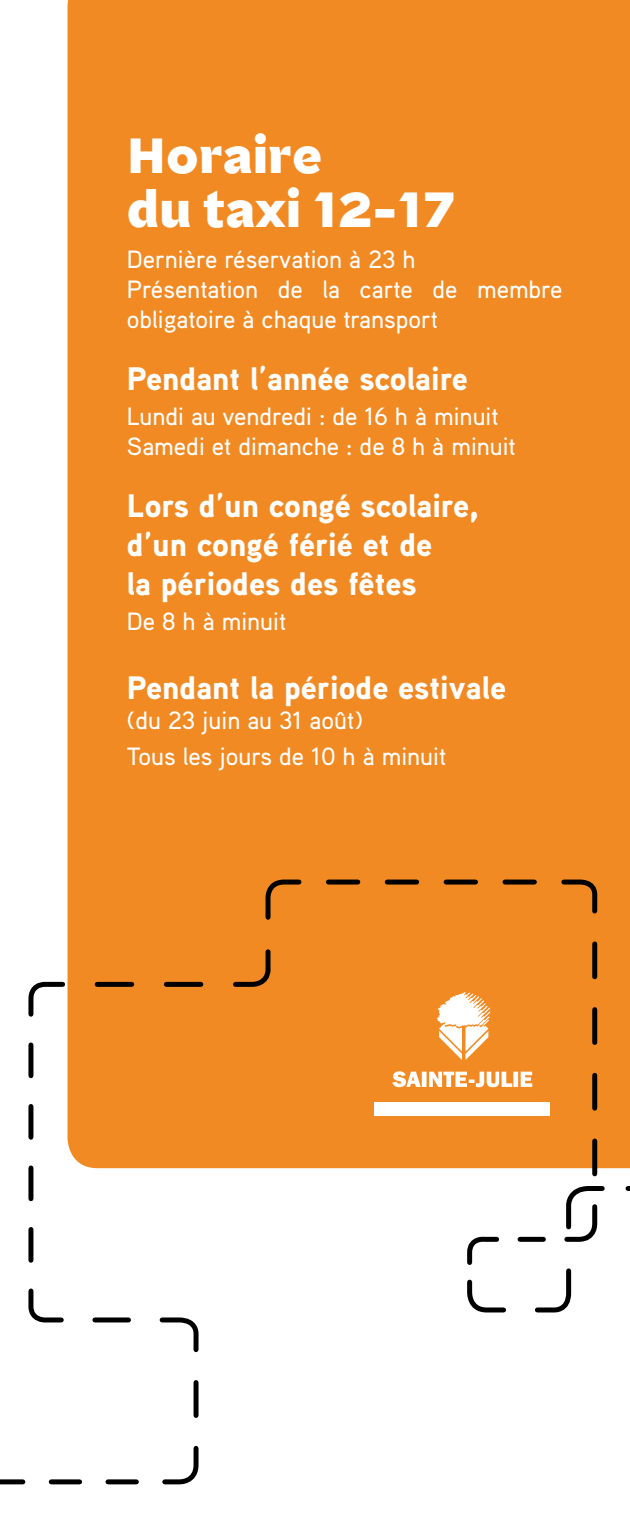
<style>
.page{position:relative;width:630px;height:1530px;background:#fff}
.page>*{position:absolute;margin:0;border:0;box-sizing:border-box;transform-origin:0 0}
.t1{font:700 45px/54px "Capo";color:#fff}
.t2{font:900 32.5px/39px "Aaux Pro";color:#fff}
.t3{font:500 25px/30px "Aaux Pro";color:#fff}
</style>
<div class="page">
<div style="left:68px;top:0;width:562px;height:877px;background:#f28a23"></div>
<svg style="left:0;top:877px;width:630px;height:608px"></svg>
<h1 class="t1" style="left:127px;top:129px;width:331px">Horaire<br>du taxi 12-17</h1>
<p class="t3" style="left:127px;top:244px;width:437px">Dernière réservation à 23 h<br>Présentation de la carte de membre obligatoire à chaque transport</p>
<h2 class="t2" style="left:127px;top:358px;width:343px">Pendant l’année scolaire</h2>
<p class="t3" style="left:127px;top:401px;width:390px">Lundi au vendredi : de 16 h à minuit<br>Samedi et dimanche : de 8 h à minuit</p>
<h2 class="t2" style="left:127px;top:485px;width:353px">Lors d’un congé scolaire, d’un congé férié et de<br>la périodes des fêtes</h2>
<p class="t3" style="left:127px;top:606px;width:161px">De 8 h à minuit</p>
<h2 class="t2" style="left:127px;top:667px;width:381px">Pendant la période estivale</h2>
<p class="t3" style="left:127px;top:702px;width:321px;line-height:35.5px">(du 23 juin au 31 août)<br>Tous les jours de 10 h à minuit</p>
</div>
